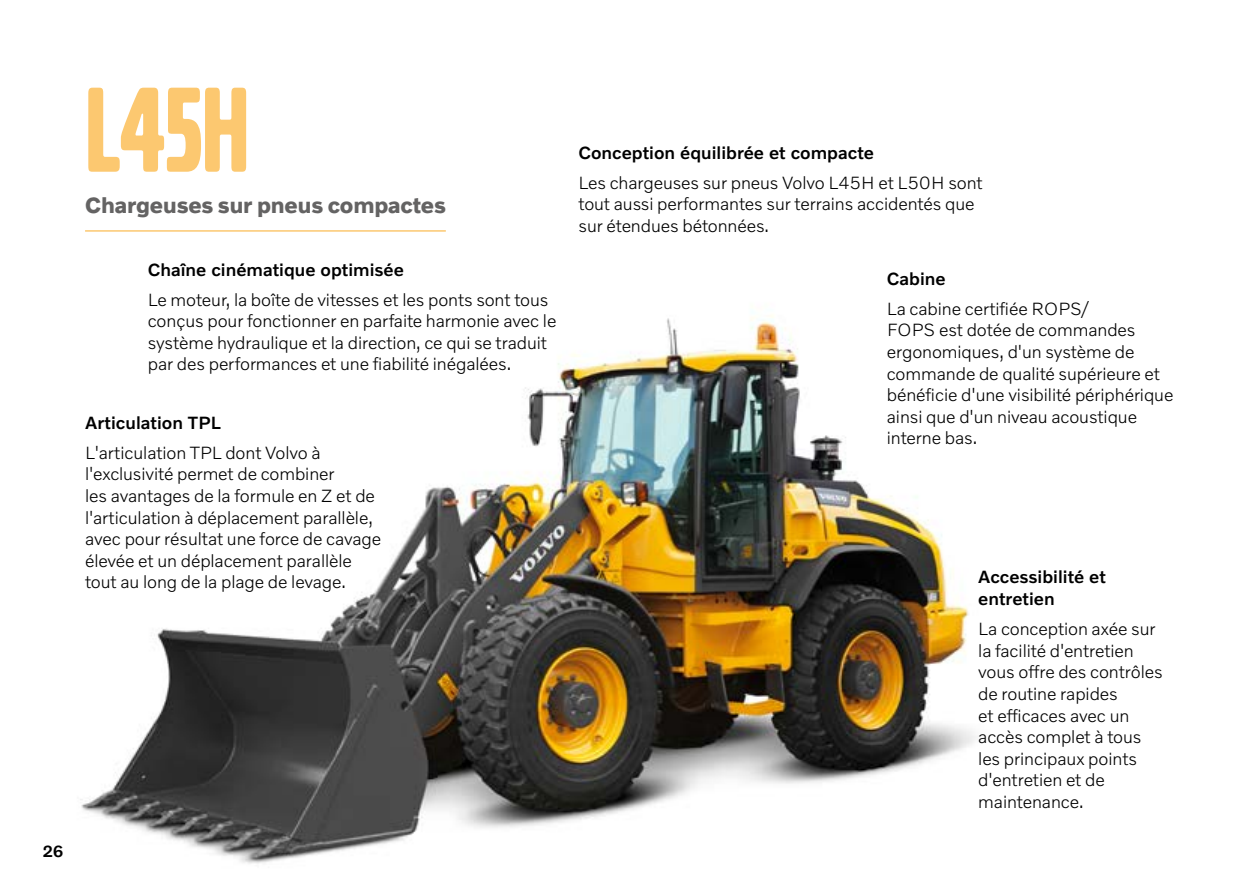
<style>
.page{position:relative;width:1259px;height:893px;background:#fff}
.page>*{position:absolute;margin:0;border:0;box-sizing:border-box;transform-origin:0 0}
.t1{font:126px "Volvo Broad Pro";color:#fcc870}
.t2{font:700 22.5px "Volvo Novum";letter-spacing:-.005em;color:#646363}
.t3{font:300 18px/21.6px "Volvo Novum";letter-spacing:-.005em;color:#000}
.t4{font:500 18px/21.6px "Volvo Novum";color:#000}
.t5{font:500 16.5px "Volvo Novum";color:#000}
</style>
<div class="page">
<img style="left:80px;top:315px;width:898px;height:549px">
<hr style="left:85px;top:230px;width:361px;height:2px;background:#fcc870">
<h1 class="t1" style="left:85px;top:71px;width:166px">L45H</h1>
<p class="t2" style="left:85px;top:191px;width:362px">Chargeuses sur pneus compactes</p>
<p class="t4" style="left:148px;top:258px;width:257px">Chaîne cinématique optimisée</p>
<p class="t3" style="left:148px;top:288px;width:410px">Le moteur, la boîte de vitesses et les ponts sont tous conçus pour fonctionner en parfaite harmonie avec le système hydraulique et la direction, ce qui se traduit par des performances et une fiabilité inégalées.</p>
<p class="t4" style="left:85px;top:411px;width:137px">Articulation TPL</p>
<p class="t3" style="left:85px;top:441px;width:298px">L'articulation TPL dont Volvo à l'exclusivité permet de combiner<br>les avantages de la formule en Z et de l'articulation à déplacement parallèle, avec pour résultat une force de cavage élevée et un déplacement parallèle tout au long de la plage de levage.</p>
<p class="t5" style="left:43px;top:841px;width:22px">26</p>
<p class="t4" style="left:578px;top:141px;width:297px">Conception équilibrée et compacte</p>
<p class="t3" style="left:578px;top:171px;width:406px">Les chargeuses sur pneus Volvo L45H et L50H sont tout aussi performantes sur terrains accidentés que sur étendues bétonnées.</p>
<p class="t4" style="left:887px;top:267px;width:60px">Cabine</p>
<p class="t3" style="left:887px;top:297px;width:288px">La cabine certifiée ROPS/<br>FOPS est dotée de commandes ergonomiques, d'un système de commande de qualité supérieure et bénéficie d'une visibilité périphérique ainsi que d'un niveau acoustique interne bas.</p>
<p class="t4" style="left:978px;top:566px;width:129px">Accessibilité et entretien</p>
<p class="t3" style="left:978px;top:617px;width:186px">La conception axée sur la facilité d'entretien vous offre des contrôles de routine rapides<br>et efficaces avec un accès complet à tous les principaux points d'entretien et de maintenance.</p>
</div>
